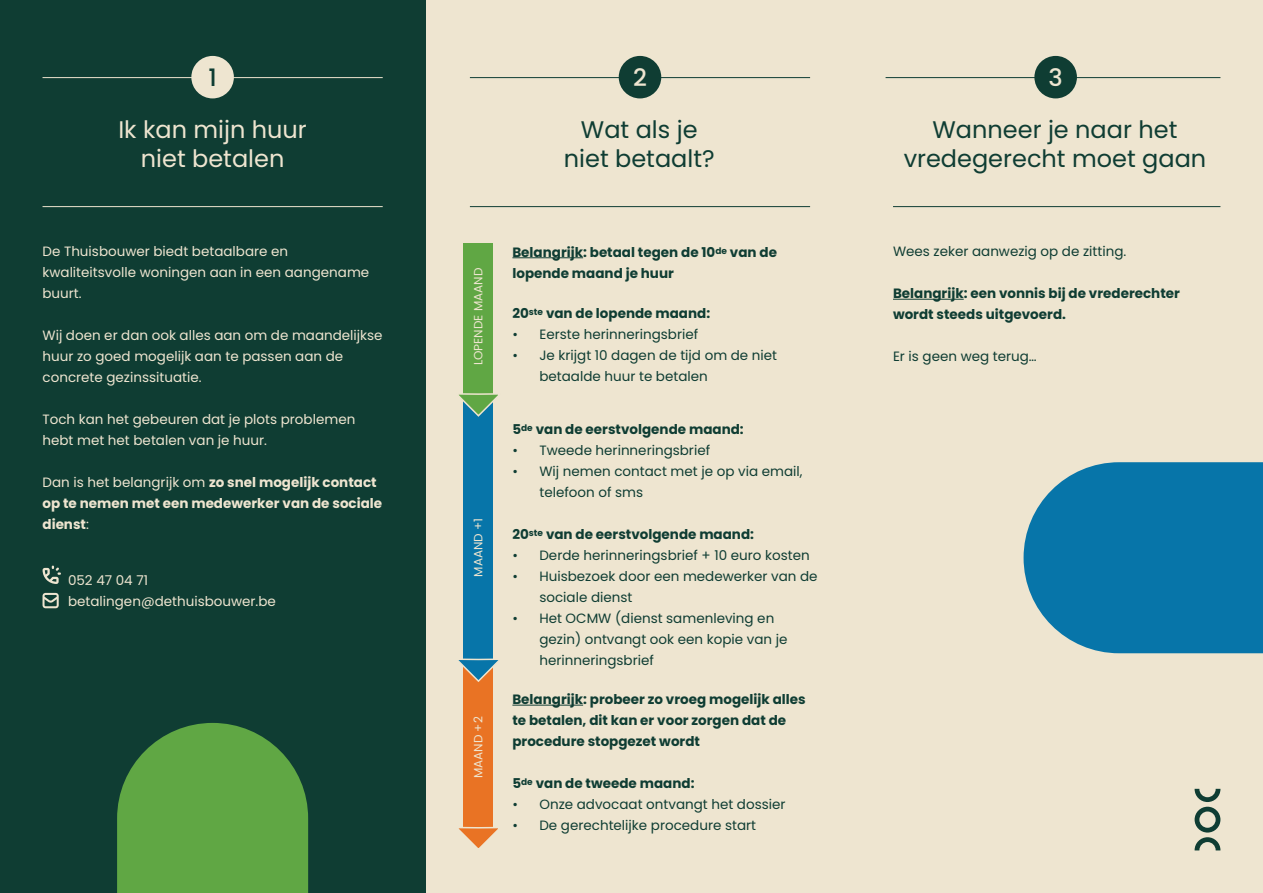
<style>
.page{position:relative;width:1263px;height:893px;background:#fff}
.page>*{position:absolute;margin:0;border:0;box-sizing:border-box;transform-origin:0 0}
.t1{font:24px/28.8px "Poppins";color:#0f3d33;text-align:center}
.t2{font:24px "Poppins";color:#eee5d0}
.t3{font:500 24px "Poppins";color:#eee5d0}
.t4{font:500 24px "Poppins";color:#0f3d33}
.t5{font:13.5px/21px "Poppins";color:#0f3d33}
.t6{font:700 13.5px/21px "Poppins";color:#0f3d33}
.t7{font:13.5px/21px "Poppins";color:#eee5d0}
.t8{font:700 13.5px/21px "Poppins";color:#eee5d0}
.t9{font:12px "Poppins";color:#eee5d0}
.s1{font-weight:400}
</style>
<div class="page">
<div style="left:425px;top:0;width:838px;height:893px;background:#eee5d0"></div>
<div style="left:0;top:0;width:425px;height:893px;background:#0f3d33"></div>
<div style="left:191px;top:56px;width:43px;height:42px;background:#eee5d0;border-radius:50%"></div>
<div style="left:619px;top:56px;width:42px;height:42px;background:#0f3d33;border-radius:50%"></div>
<div style="left:1034px;top:56px;width:43px;height:42px;background:#0f3d33;border-radius:50%"></div>
<hr style="left:43px;top:77px;width:154px;height:1px;background:#eee5d0">
<hr style="left:470px;top:77px;width:154px;height:1px;background:#0f3d33">
<hr style="left:885px;top:77px;width:155px;height:1px;background:#0f3d33">
<hr style="left:227px;top:77px;width:156px;height:1px;background:#eee5d0">
<hr style="left:655px;top:77px;width:155px;height:1px;background:#0f3d33">
<hr style="left:1071px;top:77px;width:149px;height:1px;background:#0f3d33">
<hr style="left:43px;top:206px;width:340px;height:1px;background:#eee5d0">
<hr style="left:470px;top:206px;width:340px;height:1px;background:#0f3d33">
<hr style="left:893px;top:206px;width:327px;height:1px;background:#0f3d33">
<svg style="left:43px;top:565px;width:18px;height:19px"></svg>
<svg style="left:43px;top:593px;width:16px;height:15px"></svg>
<hr style="left:893px;top:299px;width:71px;height:1px;background:#0f3d33">
<hr style="left:512px;top:257px;width:71px;height:1px;background:#0f3d33">
<hr style="left:512px;top:705px;width:71px;height:1px;background:#0f3d33">
<div style="left:463px;top:243px;width:30px;height:154px;background:#60a744"></div>
<div style="left:463px;top:397px;width:30px;height:265px;background:#0775a9"></div>
<div style="left:463px;top:663px;width:30px;height:168px;background:#e97324"></div>
<svg style="left:459px;top:393px;width:39px;height:24px"></svg>
<svg style="left:458px;top:658px;width:41px;height:24px"></svg>
<svg style="left:458px;top:826px;width:40px;height:22px"></svg>
<svg style="left:1194px;top:789px;width:26px;height:61px"></svg>
<svg style="left:1023px;top:462px;width:240px;height:191px;background:#1b7eac"></svg>
<svg style="left:117px;top:723px;width:191px;height:170px;background:#569a41"></svg>
<p class="t4" style="left:208px;top:63px;width:10px">1</p>
<p class="t3" style="left:633px;top:63px;width:15px">2</p>
<p class="t3" style="left:1048px;top:63px;width:16px">3</p>
<p class="t2" style="left:118px;top:116px;width:190px">Ik kan mijn huur</p>
<p class="t2" style="left:141px;top:145px;width:145px">niet betalen</p>
<p class="t7" style="left:43px;top:241px;width:328px">De Thuisbouwer biedt betaalbare en kwaliteitsvolle woningen aan in een aangename buurt.</p>
<p class="t7" style="left:43px;top:325px;width:342px">Wij doen er dan ook alles aan om de maandelijkse huur zo goed mogelijk aan te passen aan de concrete gezinssituatie.</p>
<p class="t7" style="left:43px;top:409px;width:314px">Toch kan het gebeuren dat je plots problemen hebt met het betalen van je huur.</p>
<p class="t8" style="left:43px;top:472px;width:341px"><span class="s1">Dan is het belangrijk om</span> zo snel mogelijk contact op te nemen met een medewerker van de sociale dienst<span class="s1">:</span></p>
<p class="t7" style="left:68px;top:570px;width:82px">052 47 04 71</p>
<p class="t7" style="left:68px;top:591px;width:209px">betalingen@dethuisbouwer.be</p>
<p class="t1" style="left:581px;top:115px;width:118px">Wat als je</p>
<p class="t1" style="left:564px;top:144px;width:152px">niet betaalt?</p>
<p class="t9" style="left:471px;top:365px;width:99px;rotate:-90deg">LOPENDE MAAND</p>
<p class="t9" style="left:471px;top:577px;width:60px;rotate:-90deg">MAAND +1</p>
<p class="t9" style="left:471px;top:778px;width:63px;rotate:-90deg">MAAND +2</p>
<p class="t6" style="left:512px;top:242px;width:266px">Belangrijk: betaal tegen de 10<sup>de</sup> van de lopende maand je huur</p>
<p class="t6" style="left:512px;top:303px;width:199px">20<sup>ste</sup> van de lopende maand:</p>
<p class="t5" style="left:512px;top:324px;width:187px">• Eerste herinneringsbrief</p>
<p class="t5" style="left:539px;top:345px;width:239px;text-indent:-27px">• Je krijgt 10 dagen de tijd om de niet betaalde huur te betalen</p>
<p class="t6" style="left:512px;top:419px;width:233px">5<sup>de</sup> van de eerstvolgende maand:</p>
<p class="t5" style="left:512px;top:440px;width:199px">• Tweede herinneringsbrief</p>
<p class="t5" style="left:539px;top:461px;width:265px;text-indent:-27px">• Wij nemen contact met je op via email, telefoon of sms</p>
<p class="t6" style="left:512px;top:524px;width:243px">20<sup>ste</sup> van de eerstvolgende maand:</p>
<p class="t5" style="left:512px;top:545px;width:299px">• Derde herinneringsbrief + 10 euro kosten</p>
<p class="t5" style="left:539px;top:566px;width:280px;text-indent:-27px">• Huisbezoek door een medewerker van de sociale dienst</p>
<p class="t5" style="left:539px;top:608px;width:250px;text-indent:-27px">• Het OCMW (dienst samenleving en gezin) ontvangt ook een kopie van je herinneringsbrief</p>
<p class="t6" style="left:512px;top:689px;width:295px">Belangrijk: probeer zo vroeg mogelijk alles te betalen, dit kan er voor zorgen dat de procedure stopgezet wordt</p>
<p class="t6" style="left:512px;top:773px;width:184px">5<sup>de</sup> van de tweede maand:</p>
<p class="t5" style="left:512px;top:794px;width:275px">• Onze advocaat ontvangt het dossier</p>
<p class="t5" style="left:512px;top:815px;width:245px">• De gerechtelijke procedure start</p>
<p class="t1" style="left:904px;top:115px;width:304px">Wanneer je naar het vredegerecht moet gaan</p>
<p class="t5" style="left:893px;top:241px;width:235px">Wees zeker aanwezig op de zitting.</p>
<p class="t6" style="left:893px;top:283px;width:288px">Belangrijk: een vonnis bij de vrederechter wordt steeds uitgevoerd.</p>
<p class="t5" style="left:893px;top:346px;width:145px">Er is geen weg terug…</p>
</div>
